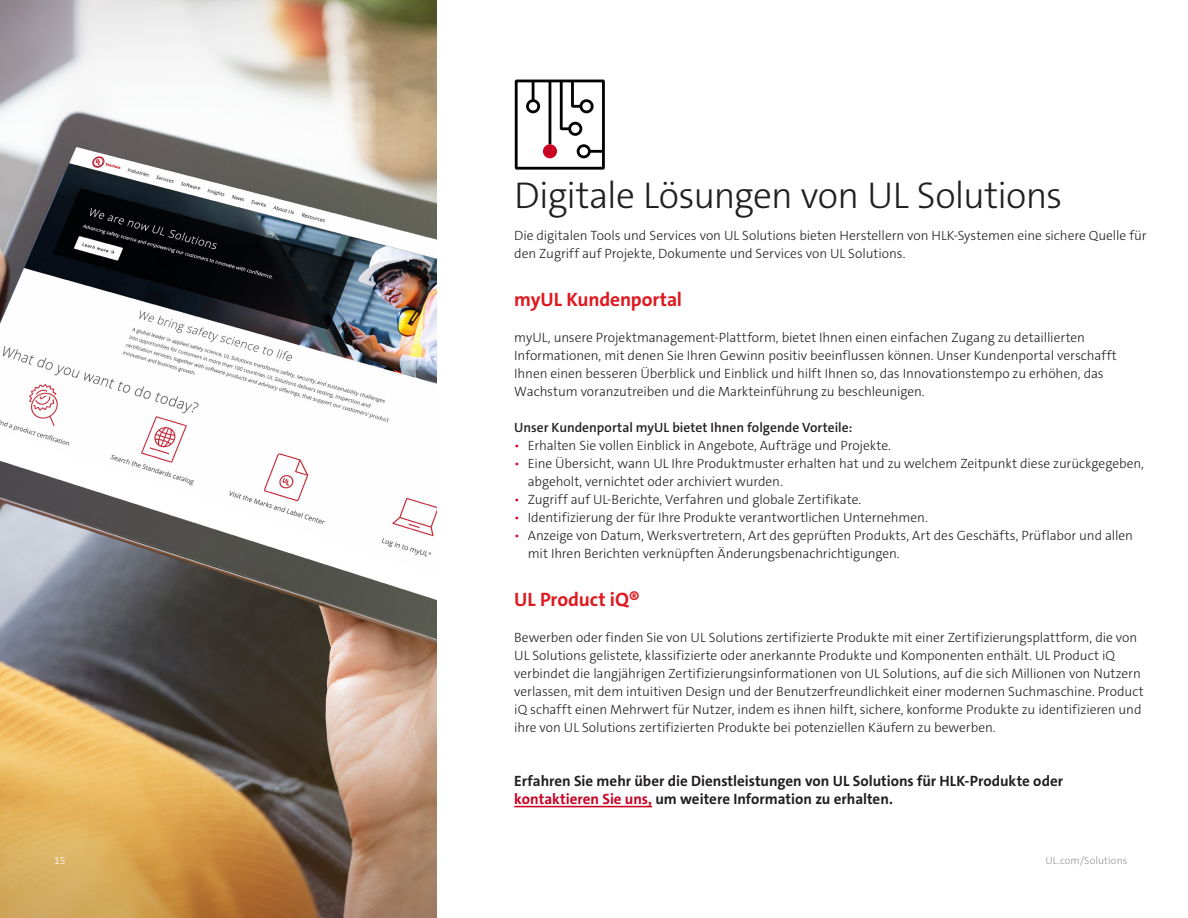
<style>
.page{position:relative;width:1188px;height:918px;background:#fff}
.page>*{position:absolute;margin:0;border:0;box-sizing:border-box;transform-origin:0 0}
.Interior_Headline{font:300 37.5px "The Sans C5";letter-spacing:-.02em;color:#231f20}
.Subhead{font:700 19.5px "The Sans C5";letter-spacing:-.005em;color:#de1920}
.CTA{font:700 15px/18px "The Sans C5";color:#231f20}
.Body_Copy{font:300 13.5px/18px "The Sans C5";letter-spacing:-.005em;color:#231f20}
.Body_Copy-2{font:600 13.5px "The Sans C5";color:#231f20}
.Page_Number_Right{font:300 10.5px "The Sans C5";letter-spacing:.005em;color:#939598}
.Page_Number_Left{font:300 10.5px "The Sans C5";color:#fff}
.s1{color:#ca0123}
</style>
<div class="page">
<img style="left:0;top:0;width:436px;height:918px">
<hr style="left:514px;top:806px;width:138px;height:1px;background:#ca0123">
<svg style="left:515px;top:80px;width:90px;height:90px"></svg>
<p class="Interior_Headline" style="left:514px;top:171px;width:550px">Digitale Lösungen von UL Solutions</p>
<p class="Body_Copy" style="left:514px;top:226px;width:634px">Die digitalen Tools und Services von UL Solutions bieten Herstellern von HLK-Systemen eine sichere Quelle für den Zugriff auf Projekte, Dokumente und Services von UL Solutions.</p>
<h3 class="Subhead" style="left:514px;top:287px;width:169px">myUL Kundenportal</h3>
<p class="Body_Copy" style="left:514px;top:328px;width:604px">myUL, unsere Projektmanagement-Plattform, bietet Ihnen einen einfachen Zugang zu detaillierten Informationen, mit denen Sie Ihren Gewinn positiv beeinflussen können. Unser Kundenportal verschafft Ihnen einen besseren Überblick und Einblick und hilft Ihnen so, das Innovationstempo zu erhöhen, das Wachstum voranzutreiben und die Markteinführung zu beschleunigen.</p>
<p class="Body_Copy-2" style="left:514px;top:418px;width:340px">Unser Kundenportal myUL bietet Ihnen folgende Vorteile:</p>
<p class="Body_Copy" style="left:514px;top:436px;width:378px"><span class="s1">•</span> Erhalten Sie vollen Einblick in Angebote, Aufträge und Projekte.</p>
<p class="Body_Copy" style="left:528px;top:454px;width:618px;text-indent:-14px"><span class="s1">•</span> Eine Übersicht, wann UL Ihre Produktmuster erhalten hat und zu welchem Zeitpunkt diese zurückgegeben, abgeholt, vernichtet oder archiviert wurden.</p>
<p class="Body_Copy" style="left:514px;top:490px;width:349px"><span class="s1">•</span> Zugriff auf UL-Berichte, Verfahren und globale Zertifikate.</p>
<p class="Body_Copy" style="left:514px;top:508px;width:415px"><span class="s1">•</span> Identifizierung der für Ihre Produkte verantwortlichen Unternehmen.</p>
<p class="Body_Copy" style="left:528px;top:526px;width:607px;text-indent:-14px"><span class="s1">•</span> Anzeige von Datum, Werksvertretern, Art des geprüften Produkts, Art des Geschäfts, Prüflabor und allen mit Ihren Berichten verknüpften Änderungsbenachrichtigungen.</p>
<h3 class="Subhead" style="left:514px;top:587px;width:127px">UL Product iQ®</h3>
<p class="Body_Copy" style="left:514px;top:628px;width:631px">Bewerben oder finden Sie von UL Solutions zertifizierte Produkte mit einer Zertifizierungsplattform, die von UL Solutions gelistete, klassifizierte oder anerkannte Produkte und Komponenten enthält. UL Product iQ verbindet die langjährigen Zertifizierungsinformationen von UL Solutions, auf die sich Millionen von Nutzern verlassen, mit dem intuitiven Design und der Benutzerfreundlichkeit einer modernen Suchmaschine. Product iQ schafft einen Mehrwert für Nutzer, indem es ihnen hilft, sichere, konforme Produkte zu identifizieren und ihre von UL Solutions zertifizierten Produkte bei potenziellen Käufern zu bewerben.</p>
<h6 class="CTA" style="left:514px;top:772px;width:550px">Erfahren Sie mehr über die Dienstleistungen von UL Solutions für HLK-Produkte oder <span class="s1">kontaktieren Sie uns,</span> um weitere Information zu erhalten.</h6>
<p class="Page_Number_Left" style="left:54px;top:854px;width:13px">15</p>
<p class="Page_Number_Right" style="left:1045px;top:854px;width:83px">UL.com/Solutions</p>
</div>
